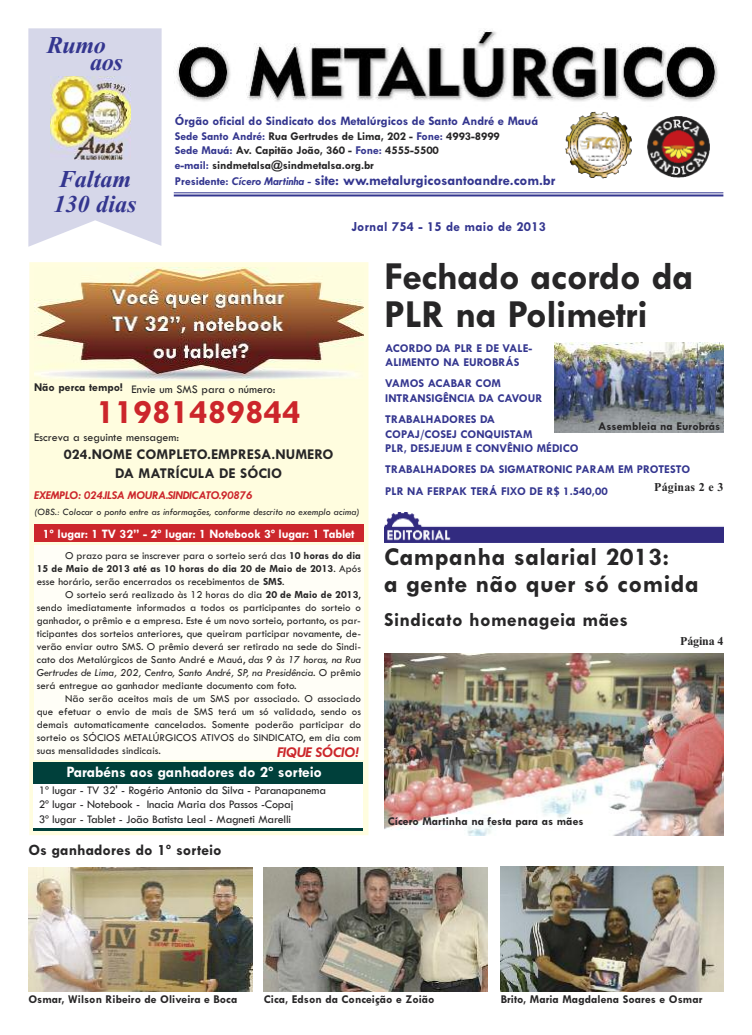
<style>
.page{position:relative;width:752px;height:1035px;background:#fff}
.page>*{position:absolute;margin:0;border:0;box-sizing:border-box;transform-origin:0 0}
.t1{font:700 40px/38px "Tw Cen";letter-spacing:-.015em;color:#272627}
.t2{font:700 35px "Tw Cen";color:#cc262b}
.t3{font:700 30px "Vijaya";color:#34368f}
.t4{font:700 26px/27px "Tw Cen";letter-spacing:.015em;color:#272627}
.t5{font:700 20px "Tw Cen";letter-spacing:.015em;color:#272627}
.t6{font:700 16px "Tw Cen";letter-spacing:-.015em;color:#fff}
.t7{font:700 16px "Tw Cen";color:#272627}
.t8{font:700 15px "Tw Cen";letter-spacing:-.01em;color:#34368f}
.t9{font:700 15px/18.8px "Tw Cen";color:#272627;text-align:center}
.t10{font:italic 700 15px "Tw Cen";letter-spacing:-.015em;color:#cc262b}
.t11{font:700 14px "Tw Cen";letter-spacing:.015em;color:#34368f}
.t12{font:700 13px "Tw Cen";letter-spacing:-.01em;color:#34368f}
.t13{font:700 13px "Tw Cen";letter-spacing:-.015em;color:#fff}
.t14{font:700 12px/14.4px "Tw Cen";color:#272627}
.t15{font:700 12px/14.4px "Tw Cen";color:#34368f}
.t16{font:12px/14.4px "Tw Cen";letter-spacing:-.015em;color:#272627}
.t17{font:italic 700 12px "Tw Cen";letter-spacing:-.015em;color:#cc262b}
.t18{font:700 12px "Times New Roman";letter-spacing:.015em;color:#272627}
.t19{font:11px/13px "Tw Cen";color:#272627;text-align:justify}
.t20{font:italic 10px "Tw Cen";color:#272627}
.s1{color:#34368f}
.s2{font-size:12px}
.s3{font-style:italic;font-size:12px}
.s4{font-weight:700}
.s5{font-style:italic}
</style>
<div class="page">
<svg style="left:28px;top:28px;width:133px;height:219px"></svg>
<img style="left:174px;top:30px;width:544px;height:72px">
<img style="left:647px;top:116px;width:63px;height:62px">
<img style="left:565px;top:111px;width:67px;height:68px">
<hr style="left:174px;top:192px;width:549px;height:1px;background:#34368f">
<hr style="left:174px;top:194px;width:549px;height:2px;background:#34368f">
<img style="left:50px;top:77px;width:80px;height:82px">
<img style="left:384px;top:512px;width:339px;height:31px">
<div style="left:29px;top:262px;width:339px;height:573px;background:#fffddf"></div>
<div style="left:34px;top:524px;width:329px;height:18px;background:#cc262b"></div>
<div style="left:34px;top:545px;width:329px;height:215px;background:#fffef7"></div>
<div style="left:34px;top:763px;width:329px;height:68px;background:#00403b"></div>
<div style="left:34px;top:784px;width:329px;height:43px;background:#fff"></div>
<img style="left:384px;top:653px;width:339px;height:182px">
<img style="left:34px;top:267px;width:329px;height:113px">
<img style="left:28px;top:867px;width:224px;height:124px">
<img style="left:264px;top:867px;width:223px;height:124px">
<img style="left:500px;top:867px;width:223px;height:124px">
<img style="left:554px;top:342px;width:169px;height:90px">
<h3 class="t3" style="left:47px;top:25px;width:61px">Rumo</h3>
<h3 class="t3" style="left:90px;top:42px;width:34px">aos</h3>
<p class="t12" style="left:175px;top:113px;width:364px">Órgão oficial do Sindicato dos Metalúrgicos de Santo André e Mauá</p>
<p class="t14" style="left:175px;top:129px;width:326px"><span class="s1">Sede Santo André:</span> Rua Gertrudes de Lima, 202 - <span class="s1">Fone:</span> 4993-8999<br><span class="s1">Sede Mauá:</span> Av. Capitão João, 360 - <span class="s1">Fone:</span> 4555-5500<br><span class="s1">e-mail:</span> sindmetalsa@sindmetalsa.org.br</p>
<h3 class="t3" style="left:59px;top:159px;width:74px">Faltam</h3>
<h3 class="t8" style="left:175px;top:171px;width:382px"><span class="s2">Presidente:</span> <span class="s3">Cícero Martinha -</span> site: ww.metalurgicosantoandre.com.br</h3>
<h3 class="t3" style="left:53px;top:184px;width:85px">130 dias</h3>
<p class="t11" style="left:351px;top:218px;width:196px">Jornal 754 - 15 de maio de 2013</p>
<p class="t14" style="left:34px;top:380px;width:90px">Não perca tempo!</p>
<p class="t16" style="left:131px;top:381px;width:145px">Envie um SMS para o número:</p>
<h2 class="t2" style="left:96px;top:390px;width:206px">11981489844</h2>
<p class="t16" style="left:34px;top:429px;width:146px">Escreva a seguinte mensagem:</p>
<h3 class="t9" style="left:64px;top:445px;width:271px">024.NOME COMPLETO.EMPRESA.NUMERO<br>DA MATRÍCULA DE SÓCIO</h3>
<p class="t17" style="left:34px;top:488px;width:220px">EXEMPLO: 024.ILSA MOURA.SINDICATO.90876</p>
<p class="t20" style="left:34px;top:505px;width:327px">(OBS.: Colocar o ponto entre as informações, conforme descrito no exemplo acima)</p>
<p class="t13" style="left:43px;top:525px;width:313px">1º lugar: 1 TV 32’’ - 2º lugar: 1 Notebook 3º lugar: 1 Tablet</p>
<p class="t19" style="left:37px;top:548px;width:325px;text-indent:28px">O prazo para se inscrever para o sorteio será das <span class="s4">10 horas do dia 15 de Maio de 2013 até as 10 horas do dia 20 de Maio de 2013</span>. Após esse horário, serão encerrados os recebimentos de <span class="s4">SMS</span>.</p>
<p class="t19" style="left:37px;top:587px;width:325px;text-indent:28px">O sorteio será realizado às 12 horas do dia <span class="s4">20 de Maio de 2013</span>, sendo imediatamente informados a todos os participantes do sorteio o ganhador, o prêmio e a empresa. Este é um novo sorteio, portanto, os par&shy;ticipantes dos sorteios anteriores, que queiram participar novamente, de&shy;verão enviar outro SMS. O prêmio deverá ser retirado na sede do Sindi&shy;cato dos Metalúrgicos de Santo André e Mauá, <span class="s5">das 9 às 17 horas, na Rua Gertrudes de Lima, 202, Centro, Santo André, SP, na Presidência</span>. O prêmio será entregue ao ganhador mediante documento com foto.</p>
<p class="t19" style="left:37px;top:691px;width:325px;text-indent:28px">Não serão aceitos mais de um SMS por associado. O associado que efetuar o envio de mais de SMS terá um só validado, sendo os demais automaticamente cancelados. Somente poderão participar do sorteio os SÓCIOS METALÚRGICOS ATIVOS do SINDICATO, em dia com suas mensalidades sindicais.</p>
<h3 class="t10" style="left:277px;top:742px;width:83px">FIQUE SÓCIO!</h3>
<h3 class="t6" style="left:66px;top:762px;width:257px">Parabéns aos ganhadores do 2º sorteio</h3>
<p class="t16" style="left:39px;top:782px;width:289px">1º lugar - TV 32' - Rogério Antonio da Silva - Paranapanema<br>2º lugar - Notebook - Inacia Maria dos Passos -Copaj<br>3º lugar - Tablet - João Batista Leal - Magneti Marelli</p>
<h3 class="t7" style="left:28px;top:840px;width:195px">Os ganhadores do 1º sorteio</h3>
<h1 class="t1" style="left:384px;top:256px;width:310px">Fechado acordo da<br>PLR na Polimetri</h1>
<p class="t15" style="left:385px;top:340px;width:148px">ACORDO DA PLR E DE VALE-<br>ALIMENTO NA EUROBRÁS</p>
<p class="t15" style="left:385px;top:376px;width:159px">VAMOS ACABAR COM<br>INTRANSIGÊNCIA DA CAVOUR</p>
<p class="t15" style="left:385px;top:412px;width:195px">TRABALHADORES DA<br>COPAJ/COSEJ CONQUISTAM<br>PLR, DESJEJUM E CONVÊNIO MÉDICO</p>
<p class="t15" style="left:385px;top:458px;width:306px;line-height:21.4px">TRABALHADORES DA SIGMATRONIC PARAM EM PROTESTO<br>PLR NA FERPAK TERÁ FIXO DE R$ 1.540,00</p>
<p class="t14" style="left:598px;top:419px;width:124px">Assembleia na Eurobrás</p>
<p class="t18" style="left:653px;top:479px;width:71px">Páginas 2 e 3</p>
<h3 class="t4" style="left:384px;top:542px;width:316px">Campanha salarial 2013:<br>a gente não quer só comida</h3>
<h3 class="t5" style="left:384px;top:608px;width:245px">Sindicato homenageia mães</h3>
<p class="t18" style="left:679px;top:634px;width:45px">Página 4</p>
<p class="t14" style="left:388px;top:813px;width:197px">Cícero Martinha na festa para as mães</p>
<p class="t14" style="left:28px;top:992px;width:210px">Osmar, Wilson Ribeiro de Oliveira e Boca</p>
<p class="t14" style="left:264px;top:992px;width:172px">Cica, Edson da Conceição e Zoião</p>
<p class="t14" style="left:500px;top:992px;width:203px">Brito, Maria Magdalena Soares e Osmar</p>
</div>
